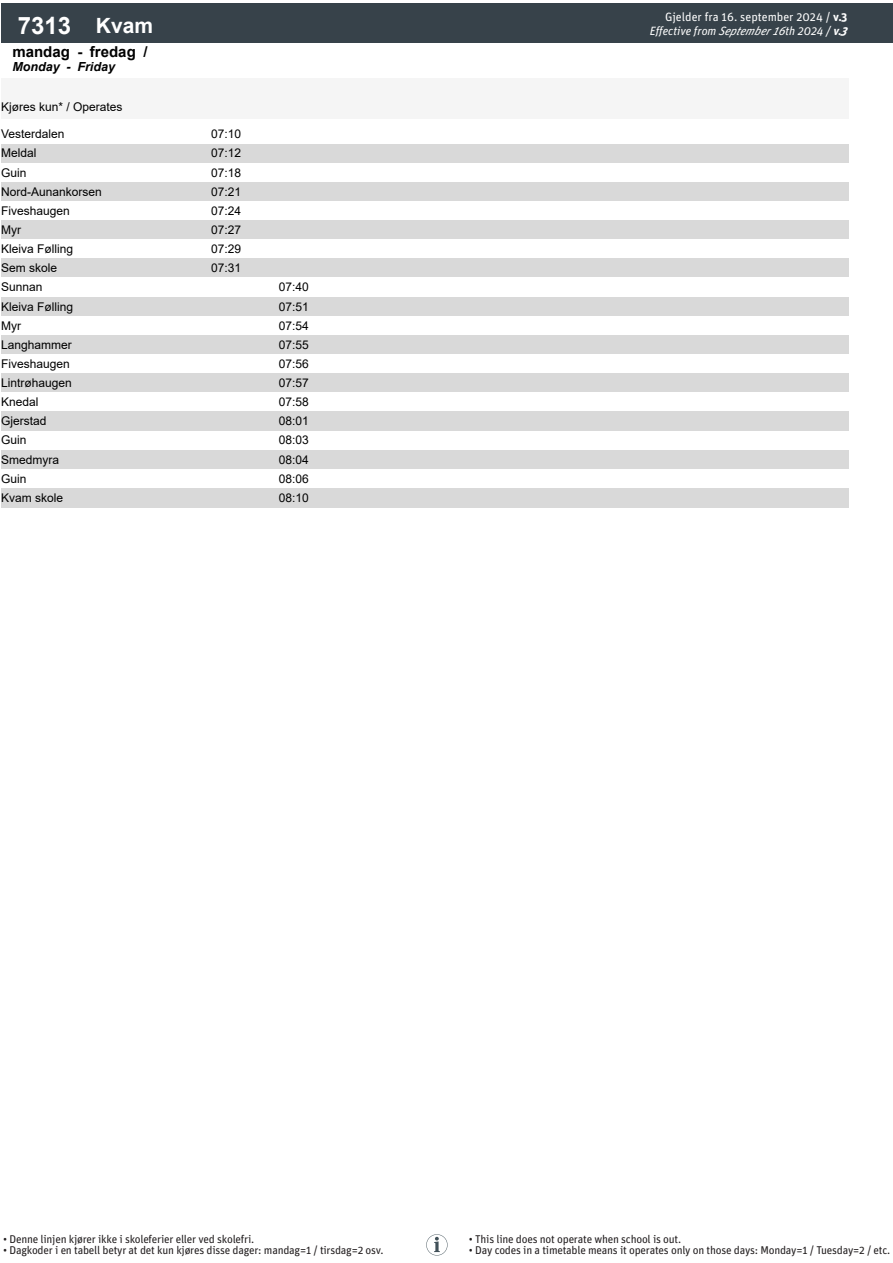
<style>
.page{position:relative;width:893px;height:1263px;background:#fff}
.page>*{position:absolute;margin:0;border:0;box-sizing:border-box;transform-origin:0 0}
.t1{font:700 24px "Arial";color:#fff}
.t2{font:700 15px "Arial";color:#000}
.t3{font:italic 700 12.45px "Arial";color:#000}
.t4{font:12px "Arial";color:#000}
.t5{font:italic 12px/14.4px "Unit Pro";color:#fff;text-align:right}
.t6{font:11.25px "Unit Pro";letter-spacing:-.02em;color:#231f20}
.s1{font-size:21px}
.s2{font-style:normal}
.s3{font-weight:700;font-style:normal}
.s4{font-weight:700}
</style>
<div class="page">
<div style="left:1px;top:79px;width:191px;height:40px;background:#f5f5f5"></div>
<div style="left:192px;top:79px;width:68px;height:40px;background:#f5f5f5"></div>
<div style="left:260px;top:79px;width:68px;height:40px;background:#f5f5f5"></div>
<div style="left:328px;top:79px;width:67px;height:40px;background:#f5f5f5"></div>
<div style="left:395px;top:79px;width:68px;height:40px;background:#f5f5f5"></div>
<div style="left:463px;top:79px;width:67px;height:40px;background:#f5f5f5"></div>
<div style="left:530px;top:79px;width:68px;height:40px;background:#f5f5f5"></div>
<div style="left:598px;top:79px;width:67px;height:40px;background:#f5f5f5"></div>
<div style="left:665px;top:79px;width:68px;height:40px;background:#f5f5f5"></div>
<div style="left:733px;top:79px;width:67px;height:40px;background:#f5f5f5"></div>
<div style="left:800px;top:79px;width:49px;height:40px;background:#f5f5f5"></div>
<div style="left:1px;top:3px;width:87px;height:40px;background:#37424a"></div>
<div style="left:88px;top:3px;width:804px;height:40px;background:#37424a"></div>
<div style="left:1px;top:144px;width:848px;height:19px;background:#d9d9d9"></div>
<div style="left:1px;top:182px;width:848px;height:19px;background:#d9d9d9"></div>
<div style="left:1px;top:220px;width:848px;height:20px;background:#d9d9d9"></div>
<div style="left:1px;top:259px;width:848px;height:19px;background:#d9d9d9"></div>
<div style="left:1px;top:297px;width:848px;height:19px;background:#d9d9d9"></div>
<div style="left:1px;top:335px;width:848px;height:19px;background:#d9d9d9"></div>
<div style="left:1px;top:374px;width:848px;height:19px;background:#d9d9d9"></div>
<div style="left:1px;top:412px;width:848px;height:19px;background:#d9d9d9"></div>
<div style="left:1px;top:450px;width:848px;height:19px;background:#d9d9d9"></div>
<div style="left:1px;top:488px;width:848px;height:19px;background:#d9d9d9"></div>
<svg style="left:426px;top:1234px;width:22px;height:21px"></svg>
<p class="t1" style="left:18px;top:9px;width:137px">7313 <span class="s1">Kvam</span></p>
<p class="t2" style="left:12px;top:41px;width:137px">mandag - fredag /</p>
<p class="t3" style="left:12px;top:58px;width:104px">Monday - Friday</p>
<p class="t4" style="left:1px;top:99px;width:123px">Kjøres kun* / Operates</p>
<p class="t4" style="left:1px;top:126px;width:65px">Vesterdalen</p>
<p class="t4" style="left:211px;top:126px;width:32px">07:10</p>
<p class="t4" style="left:1px;top:145px;width:37px">Meldal</p>
<p class="t4" style="left:211px;top:145px;width:32px">07:12</p>
<p class="t4" style="left:1px;top:164px;width:27px">Guin</p>
<p class="t4" style="left:211px;top:164px;width:32px">07:18</p>
<p class="t4" style="left:1px;top:183px;width:102px">Nord-Aunankorsen</p>
<p class="t4" style="left:211px;top:183px;width:32px">07:21</p>
<p class="t4" style="left:1px;top:202px;width:70px">Fiveshaugen</p>
<p class="t4" style="left:211px;top:202px;width:32px">07:24</p>
<p class="t4" style="left:1px;top:221px;width:21px">Myr</p>
<p class="t4" style="left:211px;top:221px;width:32px">07:27</p>
<p class="t4" style="left:1px;top:241px;width:73px">Kleiva Følling</p>
<p class="t4" style="left:211px;top:241px;width:32px">07:29</p>
<p class="t4" style="left:1px;top:260px;width:58px">Sem skole</p>
<p class="t4" style="left:211px;top:260px;width:32px">07:31</p>
<p class="t4" style="left:1px;top:279px;width:43px">Sunnan</p>
<p class="t4" style="left:279px;top:279px;width:32px">07:40</p>
<p class="t4" style="left:1px;top:298px;width:73px">Kleiva Følling</p>
<p class="t4" style="left:279px;top:298px;width:32px">07:51</p>
<p class="t4" style="left:1px;top:317px;width:21px">Myr</p>
<p class="t4" style="left:279px;top:317px;width:32px">07:54</p>
<p class="t4" style="left:1px;top:336px;width:72px">Langhammer</p>
<p class="t4" style="left:279px;top:336px;width:32px">07:55</p>
<p class="t4" style="left:1px;top:355px;width:70px">Fiveshaugen</p>
<p class="t4" style="left:279px;top:355px;width:32px">07:56</p>
<p class="t4" style="left:1px;top:375px;width:72px">Lintrøhaugen</p>
<p class="t4" style="left:279px;top:375px;width:32px">07:57</p>
<p class="t4" style="left:1px;top:394px;width:39px">Knedal</p>
<p class="t4" style="left:279px;top:394px;width:32px">07:58</p>
<p class="t4" style="left:1px;top:413px;width:47px">Gjerstad</p>
<p class="t4" style="left:279px;top:413px;width:32px">08:01</p>
<p class="t4" style="left:1px;top:432px;width:27px">Guin</p>
<p class="t4" style="left:279px;top:432px;width:32px">08:03</p>
<p class="t4" style="left:1px;top:451px;width:59px">Smedmyra</p>
<p class="t4" style="left:279px;top:451px;width:32px">08:04</p>
<p class="t4" style="left:1px;top:470px;width:27px">Guin</p>
<p class="t4" style="left:279px;top:470px;width:32px">08:06</p>
<p class="t4" style="left:1px;top:489px;width:64px">Kvam skole</p>
<p class="t4" style="left:279px;top:489px;width:32px">08:10</p>
<p class="t5" style="left:650px;top:9px;width:203px"><span class="s2">Gjelder fra 16. september 2024 /</span> <span class="s3">v.3<br></span>Effective from September16th 2024 / <span class="s4">v.3</span></p>
<p class="t6" style="left:3px;top:1231px;width:253px">• Denne linjen kjører ikke i skoleferier eller ved skolefri.</p>
<p class="t6" style="left:3px;top:1243px;width:382px">• Dagkoder i en tabell betyr at det kun kjøres disse dager: mandag=1 / tirsdag=2 osv.</p>
<p class="t6" style="left:469px;top:1231px;width:214px">• This line does not operate when school is out.</p>
<p class="t6" style="left:469px;top:1243px;width:423px">• Day codes in a timetable means it operates only on those days: Monday=1 / Tuesday=2 / etc.</p>
</div>
